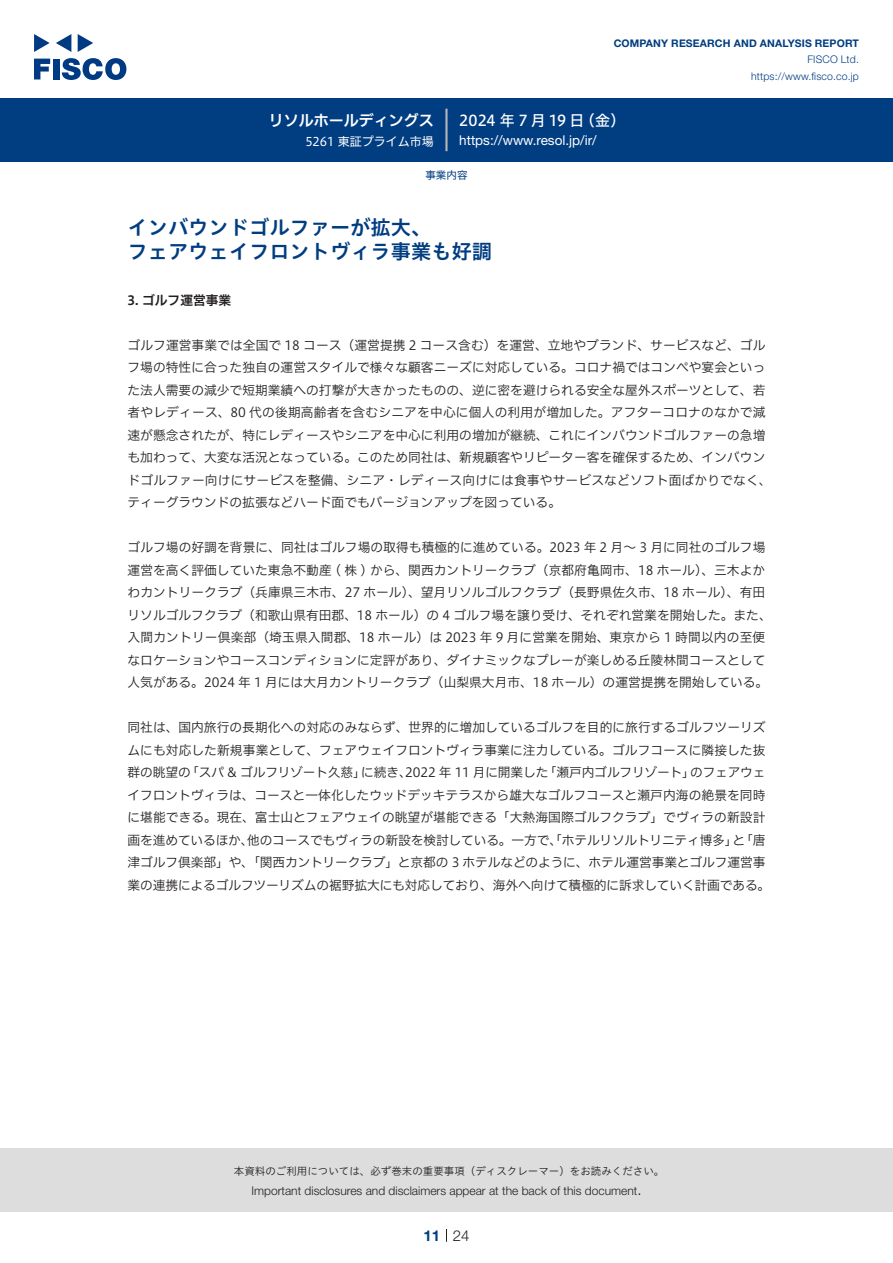
<style>
.page{position:relative;width:893px;height:1263px;background:#fff}
.page>*{position:absolute;margin:0;border:0;box-sizing:border-box;transform-origin:0 0}
.中タイトル{font:20.25px/24px "Hiragino UD Sans Std W6";color:#003d81}
.t1{font:15px "Hiragino UD Sans F Std N W5";color:#fff}
.t2{font:15px "Hiragino UD Sans F Std N W6";color:#fff}
.t3{font:300 15px "Helvetica Neue LT Std";color:#231f20}
.t4{font:700 15px "Helvetica Neue LT Std";color:#003d81}
.t5{font:13.5px "Helvetica Neue LT Std";color:#fff}
.本文{font:12.75px/22.5px "Hiragino UD Sans F Std N W3";color:#231f20}
.小タイトル{font:12.75px "Hiragino UD Sans F Std N W6";color:#231f20}
.t6{font:300 12px "Helvetica Neue LT Std";color:#231f20}
.t7{font:12px "Hiragino UD Sans F Std N W4";color:#fff}
.t8{font:10.5px "Hiragino UD Sans Std W3";color:#231f20}
.t9{font:700 10.5px "Helvetica Neue LT Std";letter-spacing:.015em;color:#003d81}
.t10{font:300 10.5px/16.5px "Helvetica Neue LT Std";letter-spacing:.015em;color:#003d81;text-align:right}
.ヘッダー{font:10.5px "Hiragino UD Sans F Std N W4";color:#003d81}
</style>
<div class="page">
<div style="left:0;top:1148px;width:893px;height:64px;background:#ddd"></div>
<svg style="left:34px;top:59px;width:16px;height:20px"></svg>
<div style="left:53px;top:59px;width:6px;height:20px;background:#003a83"></div>
<svg style="left:62px;top:58px;width:64px;height:22px"></svg>
<svg style="left:34px;top:34px;width:16px;height:18px"></svg>
<svg style="left:78px;top:34px;width:15px;height:18px"></svg>
<svg style="left:56px;top:34px;width:15px;height:18px"></svg>
<div style="left:0;top:98px;width:893px;height:64px;background:#003d81"></div>
<hr style="left:445px;top:109px;width:3px;height:42px;background:#b5b5b6">
<svg style="left:446px;top:1229px;width:1px;height:13px"></svg>
<p class="t2" style="left:269px;top:109px;width:167px">リソルホールディングス</p>
<p class="t7" style="left:305px;top:132px;width:130px">5261 東証プライム市場</p>
<p class="t9" style="left:614px;top:37px;width:247px">COMPANY RESEARCH AND ANALYSIS REPORT</p>
<p class="t10" style="left:751px;top:51px;width:109px">FISCO Ltd. https://www.fisco.co j p.</p>
<p class="t1" style="left:580px;top:109px;width:47px">（金(</p>
<p class="t1" style="left:459px;top:109px;width:127px">2024 年 7 月 19 日</p>
<p class="t5" style="left:459px;top:132px;width:139px">https://www.resol j p. /i r/</p>
<p class="ヘッダー" style="left:425px;top:167px;width:43px">事業内容</p>
<p class="中タイトル" style="left:128px;top:214px;width:366px">インバウンドゴルファーが拡大、<br>フェアウェイフロントヴィラ事業も好調</p>
<p class="小タイトル" style="left:128px;top:290px;width:105px">3. ゴルフ運営事業</p>
<p class="本文" style="left:128px;top:333px;width:645px">ゴルフ運営事業では全国で 18 コース（運営提携 2 コース含む）を運営、立地やブランド、サービスなど、ゴルフ場の特性に合った独自の運営スタイルで様々な顧客ニーズに対応している。コロナ禍ではコンペや宴会といった法人需要の減少で短期業績への打撃が大きかったものの、逆に密を避けられる安全な屋外スポーツとして、若者やレディース、80 代の後期高齢者を含むシニアを中心に個人の利用が増加した。アフターコロナのなかで減速が懸念されたが、特にレディースやシニアを中心に利用の増加が継続、これにインバウンドゴルファーの急増も加わって、大変な活況となっている。このため同社は、新規顧客やリピーター客を確保するため、インバウンドゴルファー向けにサービスを整備、シニア・レディース向けには食事やサービスなどソフト面ばかりでなく、ティーグラウンドの拡張などハード面でもバージョンアップを図っている。</p>
<p class="本文" style="left:128px;top:535px;width:646px">ゴルフ場の好調を背景に、同社はゴルフ場の取得も積極的に進めている。2023 年 2 月〜 3 月に同社のゴルフ場運営を高く評価していた東急不動産 ( 株 ) から、関西カントリークラブ（京都府亀岡市、18 ホール）、三木よかわカントリークラブ（兵庫県三木市、27 ホール）、望月リソルゴルフクラブ（長野県佐久市、18 ホール）、有田リソルゴルフクラブ（和歌山県有田郡、18 ホール）の 4 ゴルフ場を譲り受け、それぞれ営業を開始した。また、入間カントリー倶楽部（埼玉県入間郡、18 ホール）は 2023 年 9 月に営業を開始、東京から 1 時間以内の至便なロケーションやコースコンディションに定評があり、ダイナミックなプレーが楽しめる丘陵林間コースとして人気がある。2024 年 1 月には大月カントリークラブ（山梨県大月市、18 ホール）の運営提携を開始している。</p>
<p class="本文" style="left:127px;top:715px;width:640px;text-align:right">同社は、国内旅行の長期化への対応のみならず、世界的に増加しているゴルフを目的に旅行するゴルフツーリズムにも対応した新規事業として、フェアウェイフロントヴィラ事業に注力している。ゴルフコースに隣接した抜のフェアウェ</p>
<p class="本文" style="left:186px;top:760px;width:181px">「スパ &amp; ゴルフリゾート久慈」</p>
<p class="本文" style="left:544px;top:760px;width:153px">「瀬戸内ゴルフリゾート」</p>
<p class="本文" style="left:405px;top:760px;width:145px">2022 年 11 月に開業した</p>
<p class="本文" style="left:361px;top:760px;width:52px">に続き、</p>
<p class="本文" style="left:128px;top:760px;width:65px">群の眺望の</p>
<p class="本文" style="left:128px;top:783px;width:639px">イフロントヴィラは、コースと一体化したウッドデッキテラスから雄大なゴルフコースと瀬戸内海の絶景を同時</p>
<p class="本文" style="left:127px;top:805px;width:639px">に堪能できる。現在、富士山とフェアウェイの眺望が堪能できる「大熱海国際ゴルフクラブ」でヴィラの新設計</p>
<p class="本文" style="left:247px;top:828px;width:520px">他のコースでもヴィラの新設を検討している。一方で、「ホテルリソルトリニティ博多 「と」 唐</p>
<p class="本文" style="left:128px;top:828px;width:644px">画を進めているほか、<br>津ゴルフ倶楽部」や、「関西カントリークラブ」と京都の 3 ホテルなどのように、ホテル運営事業とゴルフ運営事業の連携によるゴルフツーリズムの裾野拡大にも対応しており、海外へ向けて積極的に訴求していく計画である。</p>
<p class="t8" style="left:234px;top:1163px;width:432px">本資料のご利用については、必ず巻末の重要事項（ディスクレーマー）をお読みください。</p>
<p class="t3" style="left:637px;top:1180px;width:6px">.</p>
<p class="t6" style="left:251px;top:1183px;width:387px">Important disclosures and disclaimers appear at the back of this document</p>
<p class="t4" style="left:423px;top:1226px;width:18px">11</p>
<p class="t3" style="left:453px;top:1226px;width:18px">24</p>
</div>
